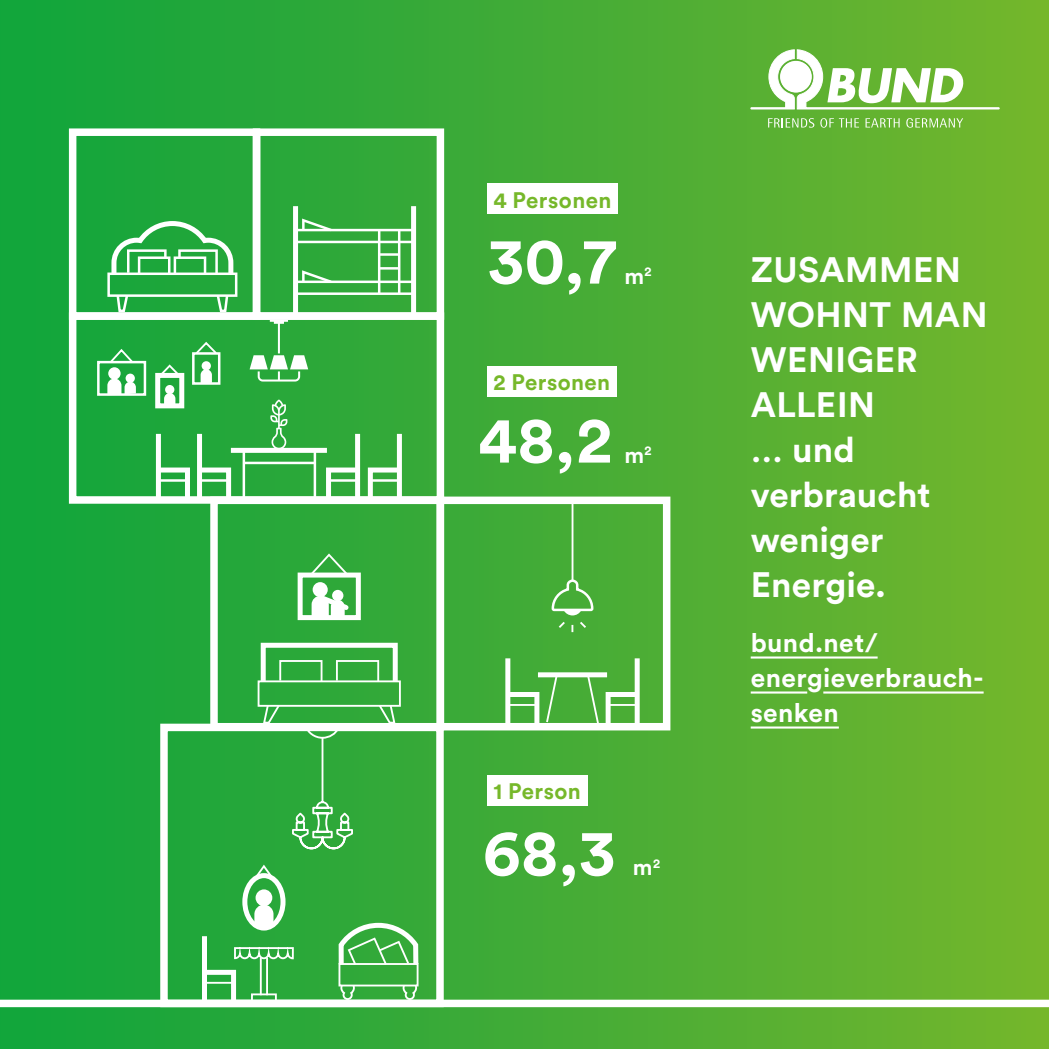
<style>
.page{position:relative;width:1049px;height:1049px;background:#fff}
.page>*{position:absolute;margin:0;border:0;box-sizing:border-box;transform-origin:0 0}
.t1{font:700 65px "Circular Std";color:#fff}
.t2{font:700 35px/45px "Circular Std";letter-spacing:.005em;color:#fff}
.t3{font:700 26.25px/35px "Circular Std";letter-spacing:.015em;color:#fff}
.t4{font:700 22.25px "Circular Std";letter-spacing:.02em;color:#76b82a}
.t5{font:700 22.25px "Circular Std";color:#fff}
</style>
<div class="page">
<div style="left:0;top:0;width:1049px;height:1049px;background:linear-gradient(to right,#0ea33e,#74b52e)"></div>
<svg style="left:751px;top:50px;width:248px;height:59px"></svg>
<svg style="left:768px;top:118px;width:46px;height:10px"></svg>
<svg style="left:820px;top:118px;width:7px;height:10px"></svg>
<svg style="left:829px;top:118px;width:30px;height:10px"></svg>
<svg style="left:865px;top:118px;width:34px;height:10px"></svg>
<svg style="left:906px;top:118px;width:57px;height:10px"></svg>
<hr style="left:751px;top:656px;width:126px;height:2px;background:#fff">
<hr style="left:751px;top:691px;width:56px;height:2px;background:#fff">
<hr style="left:823px;top:691px;width:160px;height:2px;background:#fff">
<hr style="left:751px;top:726px;width:88px;height:2px;background:#fff">
<div style="left:0;top:1000px;width:1049px;height:7px;background:#fff"></div>
<svg style="left:156px;top:720px;width:291px;height:291px;background:#40b14e"></svg>
<svg style="left:206px;top:507px;width:227px;height:227px;background:#3aae46"></svg>
<svg style="left:433px;top:493px;width:241px;height:241px;background:#5bb650"></svg>
<svg style="left:65px;top:449px;width:383px;height:58px;background:#49b65b"></svg>
<div style="left:487px;top:184px;width:131px;height:30px;background:#fff"></div>
<div style="left:487px;top:775px;width:100px;height:30px;background:#fff"></div>
<hr style="left:571px;top:498px;width:2px;height:83px;background:#fff">
<svg style="left:550px;top:578px;width:45px;height:54px;background:#62b955"></svg>
<div style="left:298px;top:572px;width:63px;height:48px;border:5px solid #fff"></div>
<svg style="left:308px;top:552px;width:42px;height:26px"></svg>
<div style="left:313px;top:582px;width:15px;height:15px;background:#fff;border-radius:50%"></div>
<svg style="left:312px;top:591px;width:40px;height:27px"></svg>
<div style="left:538px;top:672px;width:69px;height:5px;background:#fff"></div>
<div style="left:635px;top:658px;width:5px;height:65px;background:#fff"></div>
<svg style="left:586px;top:674px;width:55px;height:54px"></svg>
<hr style="left:608px;top:704px;width:28px;height:2px;background:#fff">
<div style="left:505px;top:658px;width:5px;height:65px;background:#fff"></div>
<svg style="left:504px;top:673px;width:55px;height:55px"></svg>
<hr style="left:509px;top:704px;width:28px;height:2px;background:#fff">
<div style="left:202px;top:936px;width:5px;height:65px;background:#fff"></div>
<svg style="left:201px;top:967px;width:38px;height:39px"></svg>
<hr style="left:206px;top:982px;width:28px;height:2px;background:#fff">
<div style="left:355px;top:434px;width:5px;height:65px;background:#fff"></div>
<div style="left:397px;top:434px;width:5px;height:65px;background:#fff"></div>
<svg style="left:323px;top:465px;width:80px;height:39px"></svg>
<hr style="left:370px;top:479px;width:28px;height:3px;background:#fff">
<div style="left:197px;top:434px;width:5px;height:65px;background:#fff"></div>
<div style="left:156px;top:434px;width:5px;height:65px;background:#fff"></div>
<svg style="left:155px;top:465px;width:79px;height:39px"></svg>
<hr style="left:160px;top:479px;width:27px;height:3px;background:#fff">
<div style="left:231px;top:448px;width:96px;height:5px;background:#fff"></div>
<hr style="left:314px;top:449px;width:2px;height:49px;background:#fff">
<hr style="left:243px;top:449px;width:2px;height:49px;background:#fff">
<hr style="left:243px;top:462px;width:72px;height:2px;background:#fff">
<div style="left:261px;top:643px;width:137px;height:40px;border:5px solid #fff"></div>
<div style="left:279px;top:660px;width:43px;height:22px;border:2px solid #fff"></div>
<div style="left:336px;top:660px;width:43px;height:22px;border:2px solid #fff"></div>
<svg style="left:377px;top:703px;width:20px;height:21px"></svg>
<svg style="left:262px;top:703px;width:19px;height:21px"></svg>
<div style="left:258px;top:680px;width:143px;height:27px;border:2px solid #fff"></div>
<div style="left:242px;top:873px;width:43px;height:57px;border:5px solid #fff;border-radius:50%"></div>
<div style="left:256px;top:889px;width:16px;height:17px;background:#fff;border-radius:50%"></div>
<svg style="left:253px;top:863px;width:22px;height:18px"></svg>
<hr style="left:260px;top:957px;width:2px;height:38px;background:#fff">
<hr style="left:266px;top:957px;width:2px;height:38px;background:#fff">
<div style="left:251px;top:993px;width:26px;height:10px;border:2px solid #fff"></div>
<svg style="left:233px;top:905px;width:62px;height:55px"></svg>
<svg style="left:402px;top:986px;width:16px;height:15px"></svg>
<svg style="left:339px;top:982px;width:17px;height:19px"></svg>
<div style="left:338px;top:963px;width:80px;height:23px;border:2px solid #fff"></div>
<svg style="left:336px;top:920px;width:85px;height:49px"></svg>
<svg style="left:291px;top:723px;width:63px;height:127px;background:#52b75c"></svg>
<svg style="left:65px;top:125px;width:383px;height:324px;background:#4ab55a"></svg>
<div style="left:487px;top:366px;width:130px;height:30px;background:#fff"></div>
<p class="t4" style="left:493px;top:185px;width:120px">4 Personen</p>
<h1 class="t1" style="left:488px;top:219px;width:130px">30,7</h1>
<p class="t5" style="left:624px;top:261px;width:29px">m<sup>2</sup></p>
<p class="t4" style="left:493px;top:368px;width:118px">2 Personen</p>
<h1 class="t1" style="left:478px;top:398px;width:135px">48,2</h1>
<p class="t5" style="left:624px;top:440px;width:29px">m<sup>2</sup></p>
<p class="t4" style="left:493px;top:776px;width:89px">1 Person</p>
<h1 class="t1" style="left:483px;top:810px;width:134px">68,3</h1>
<p class="t5" style="left:633px;top:853px;width:29px">m<sup>2</sup></p>
<p class="t2" style="left:751px;top:247px;width:238px">ZUSAMMEN<br>WOHNT MAN<br>WENIGER<br>ALLEIN<br>… und verbraucht weniger<br>Energie.</p>
<p class="t3" style="left:751px;top:625px;width:234px">bund.net/ energieverbrauch&shy;senken</p>
</div>
